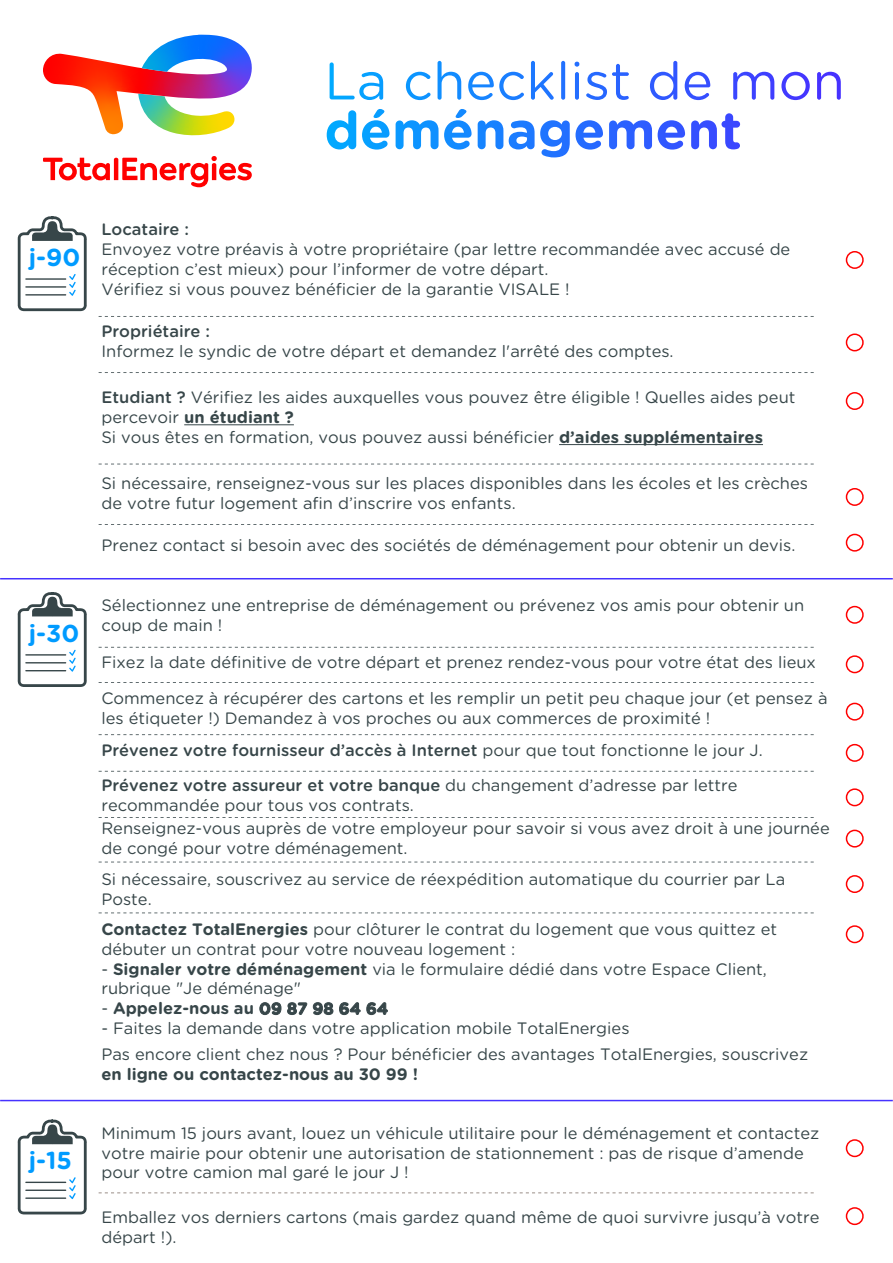
<style>
.page{position:relative;width:893px;height:1263px;background:#fff}
.page>*{position:absolute;margin:0;border:0;box-sizing:border-box;transform-origin:0 0}
.t1{font:700 24.45px "Gotham Rounded";color:#009bff}
.t2{font:16.5px/19.8px "Gotham Rounded";color:#374649}
.t3{font:700 16.5px "Gotham Rounded";color:#374649}
.t4{font:500 16.5px "Gotham Rounded";color:#374649}
.s1{font-weight:500}
.s2{font-weight:700}
.s3{font-weight:400}
</style>
<div class="page">
<svg style="left:43px;top:156px;width:209px;height:31px"></svg>
<svg style="left:43px;top:35px;width:209px;height:101px"></svg>
<svg style="left:142px;top:35px;width:65px;height:37px"></svg>
<svg style="left:330px;top:62px;width:53px;height:38px"></svg>
<svg style="left:406px;top:72px;width:24px;height:28px"></svg>
<svg style="left:437px;top:61px;width:24px;height:39px"></svg>
<svg style="left:468px;top:72px;width:56px;height:28px"></svg>
<svg style="left:531px;top:61px;width:23px;height:39px"></svg>
<svg style="left:561px;top:61px;width:4px;height:39px"></svg>
<svg style="left:574px;top:62px;width:5px;height:38px"></svg>
<svg style="left:586px;top:64px;width:43px;height:36px"></svg>
<svg style="left:650px;top:61px;width:27px;height:39px"></svg>
<svg style="left:685px;top:72px;width:25px;height:28px"></svg>
<svg style="left:733px;top:72px;width:41px;height:28px"></svg>
<svg style="left:781px;top:72px;width:29px;height:28px"></svg>
<svg style="left:817px;top:72px;width:24px;height:28px"></svg>
<svg style="left:327px;top:110px;width:29px;height:39px"></svg>
<svg style="left:362px;top:109px;width:27px;height:41px"></svg>
<svg style="left:396px;top:120px;width:42px;height:29px"></svg>
<svg style="left:444px;top:109px;width:27px;height:41px"></svg>
<svg style="left:478px;top:120px;width:25px;height:29px"></svg>
<svg style="left:509px;top:121px;width:25px;height:28px"></svg>
<svg style="left:540px;top:120px;width:63px;height:37px"></svg>
<svg style="left:609px;top:120px;width:76px;height:30px"></svg>
<svg style="left:691px;top:113px;width:49px;height:36px"></svg>
<svg style="left:99px;top:316px;width:715px;height:1px"></svg>
<svg style="left:99px;top:372px;width:715px;height:1px"></svg>
<svg style="left:99px;top:524px;width:715px;height:1px"></svg>
<div style="left:846px;top:251px;width:18px;height:18px;border:2px solid #f00;border-radius:50%"></div>
<div style="left:846px;top:334px;width:18px;height:17px;border:2px solid #f00;border-radius:50%"></div>
<div style="left:846px;top:392px;width:18px;height:18px;border:2px solid #f00;border-radius:50%"></div>
<div style="left:846px;top:488px;width:18px;height:18px;border:2px solid #f00;border-radius:50%"></div>
<div style="left:846px;top:534px;width:18px;height:18px;border:2px solid #f00;border-radius:50%"></div>
<svg style="left:18px;top:216px;width:69px;height:95px"></svg>
<hr style="left:25px;top:294px;width:41px;height:2px;background:#374649">
<svg style="left:99px;top:464px;width:715px;height:1px"></svg>
<hr style="left:184px;top:424px;width:110px;height:1px;background:#374649">
<hr style="left:559px;top:444px;width:204px;height:1px;background:#374649">
<svg style="left:99px;top:1193px;width:715px;height:1px"></svg>
<div style="left:846px;top:1139px;width:18px;height:18px;border:2px solid #f00;border-radius:50%"></div>
<div style="left:846px;top:1207px;width:18px;height:18px;border:2px solid #f00;border-radius:50%"></div>
<svg style="left:18px;top:1120px;width:69px;height:94px"></svg>
<hr style="left:25px;top:1197px;width:41px;height:2px;background:#374649">
<svg style="left:99px;top:647px;width:715px;height:1px"></svg>
<svg style="left:99px;top:682px;width:715px;height:1px"></svg>
<svg style="left:99px;top:734px;width:715px;height:1px"></svg>
<div style="left:846px;top:606px;width:18px;height:18px;border:2px solid #f00;border-radius:50%"></div>
<div style="left:846px;top:655px;width:18px;height:18px;border:2px solid #f00;border-radius:50%"></div>
<div style="left:846px;top:703px;width:18px;height:18px;border:2px solid #f00;border-radius:50%"></div>
<div style="left:846px;top:744px;width:18px;height:18px;border:2px solid #f00;border-radius:50%"></div>
<svg style="left:18px;top:592px;width:69px;height:95px"></svg>
<hr style="left:25px;top:670px;width:41px;height:1px;background:#374649">
<svg style="left:99px;top:771px;width:715px;height:1px"></svg>
<svg style="left:99px;top:817px;width:715px;height:1px"></svg>
<div style="left:846px;top:788px;width:18px;height:18px;border:2px solid #f00;border-radius:50%"></div>
<div style="left:846px;top:830px;width:18px;height:18px;border:2px solid #f00;border-radius:50%"></div>
<svg style="left:99px;top:862px;width:715px;height:1px"></svg>
<svg style="left:99px;top:913px;width:715px;height:1px"></svg>
<div style="left:846px;top:875px;width:18px;height:18px;border:2px solid #f00;border-radius:50%"></div>
<div style="left:846px;top:925px;width:18px;height:18px;border:2px solid #f00;border-radius:50%"></div>
<hr style="left:0;top:578px;width:893px;height:1px;background:#4632ff">
<hr style="left:0;top:1100px;width:893px;height:1px;background:#4632ff">
<h1 class="t1" style="left:29px;top:239px;width:53px">j-90</h1>
<h1 class="t1" style="left:29px;top:615px;width:52px">j-30</h1>
<h1 class="t1" style="left:29px;top:1143px;width:45px">j-15</h1>
<p class="t4" style="left:101px;top:218px;width:89px">Locataire :</p>
<p class="t2" style="left:101px;top:239px;width:690px">Envoyez votre préavis à votre propriétaire (par lettre recommandée avec accusé de réception c’est mieux) pour l’informer de votre départ.<br>Vérifiez si vous pouvez bénéficier de la garantie VISALE !</p>
<p class="t4" style="left:101px;top:320px;width:110px">Propriétaire :</p>
<p class="t2" style="left:101px;top:341px;width:574px">Informez le syndic de votre départ et demandez l'arrêté des comptes.</p>
<p class="t2" style="left:101px;top:387px;width:696px"><span class="s1">Etudiant ?</span> Vérifiez les aides auxquelles vous pouvez être éligible ! Quelles aides peut percevoir <span class="s2">un étudiant ?<br></span>Si vous êtes en formation, vous pouvez aussi bénéficier <span class="s2">d’aides supplémentaires</span></p>
<p class="t2" style="left:101px;top:473px;width:708px">Si nécessaire, renseignez-vous sur les places disponibles dans les écoles et les crèches de votre futur logement afin d’inscrire vos enfants.</p>
<p class="t2" style="left:101px;top:535px;width:695px">Prenez contact si besoin avec des sociétés de déménagement pour obtenir un devis.</p>
<p class="t2" style="left:101px;top:595px;width:704px">Sélectionnez une entreprise de déménagement ou prévenez vos amis pour obtenir un coup de main !</p>
<p class="t2" style="left:101px;top:644px;width:728px;line-height:35.5px">Fixez la date définitive de votre départ et prenez rendez-vous pour votre état des lieux<br>Commencez à récupérer des cartons et les remplir un petit peu chaque jour (et pensez à</p>
<p class="t2" style="left:101px;top:701px;width:663px;line-height:32.1px">les étiqueter !) Demandez à vos proches ou aux commerces de proximité !<br><span class="s1">Prévenez votre fournisseur d’accès à Internet</span> pour que tout fonctionne le jour J.</p>
<p class="t2" style="left:101px;top:774px;width:638px"><span class="s1">Prévenez votre assureur et votre banque</span> du changement d’adresse par lettre recommandée pour tous vos contrats.</p>
<p class="t2" style="left:101px;top:818px;width:730px">Renseignez-vous auprès de votre employeur pour savoir si vous avez droit à une journée de congé pour votre déménagement.</p>
<p class="t2" style="left:101px;top:868px;width:685px">Si nécessaire, souscrivez au service de réexpédition automatique du courrier par La<br>Poste.</p>
<p class="t2" style="left:101px;top:919px;width:677px"><span class="s2">Contactez TotalEnergies</span> pour clôturer le contrat du logement que vous quittez et débuter un contrat pour votre nouveau logement :</p>
<p class="t2" style="left:101px;top:959px;width:667px;line-height:19.4px">- <span class="s2">Signaler votre déménagement</span> via le formulaire dédié dans votre Espace Client, rubrique "Je déménage"</p>
<p class="t3" style="left:101px;top:996px;width:288px"><span class="s3">-</span> Appelez-nous au 09 87 98 64 64</p>
<p class="t2" style="left:101px;top:1014px;width:708px;line-height:25.8px">- Faites la demande dans votre application mobile TotalEnergies<br>Pas encore client chez nous ? Pour bénéficier des avantages TotalEnergies, souscrivez</p>
<p class="t3" style="left:101px;top:1062px;width:318px">en ligne ou contactez-nous au 30 99 !</p>
<p class="t2" style="left:101px;top:1122px;width:719px">Minimum 15 jours avant, louez un véhicule utilitaire pour le déménagement et contactez votre mairie pour obtenir une autorisation de stationnement : pas de risque d’amende pour votre camion mal garé le jour J !</p>
<p class="t2" style="left:101px;top:1207px;width:720px">Emballez vos derniers cartons (mais gardez quand même de quoi survivre jusqu’à votre départ !).</p>
</div>
